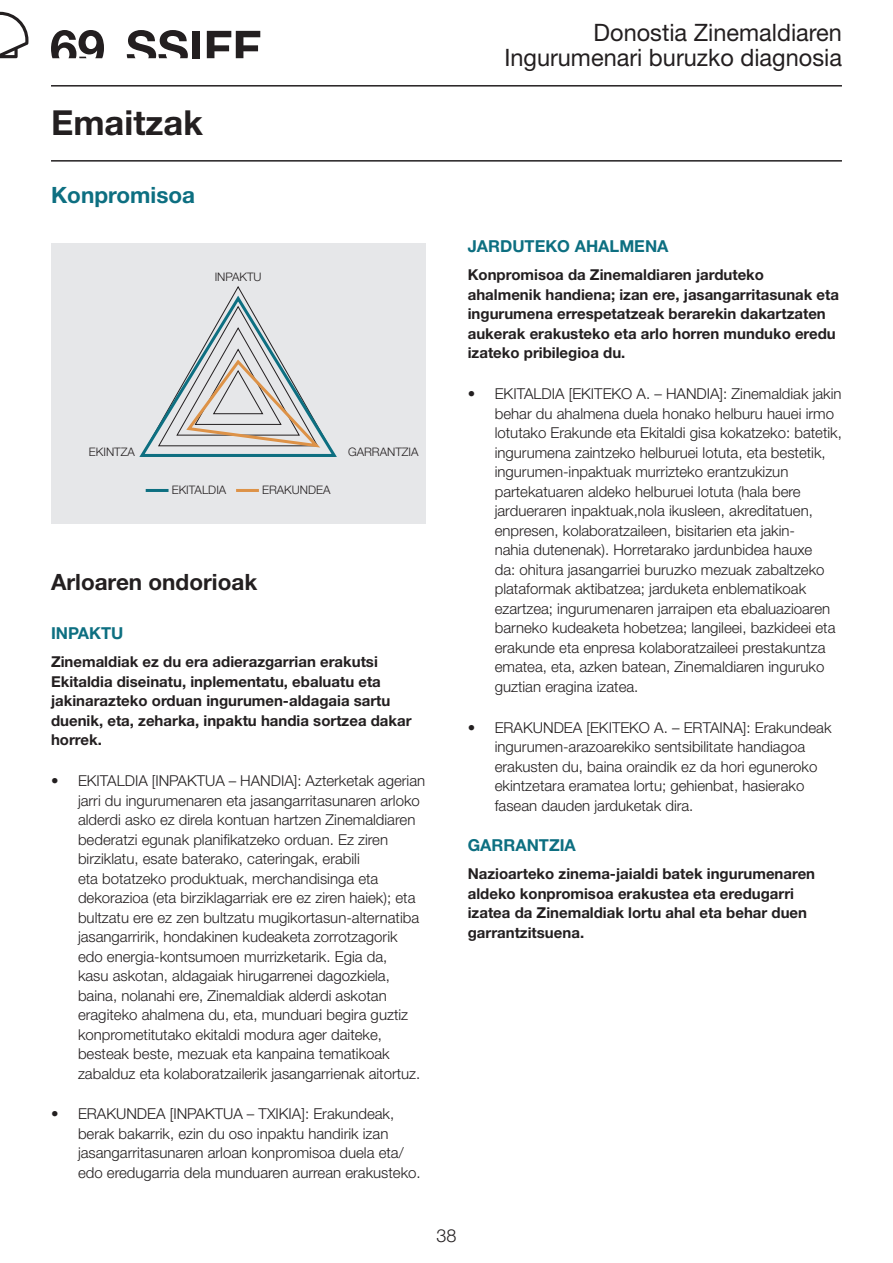
<style>
.page{position:relative;width:893px;height:1263px;background:#fff}
.page>*{position:absolute;margin:0;border:0;box-sizing:border-box;transform-origin:0 0}
.TÍTULO_TEXTO{font:700 34.5px "Helvetica Neue LT Std";color:#231f20}
.t1{font:24px/25.5px "Helvetica Neue LT Std";color:#231f20;text-align:right}
.SUBTÍTULO_TEXTO{font:700 22.5px "Helvetica Neue LT Std";color:#231f20}
.ENTRADILLA{font:700 22.5px "Helvetica Neue LT Std";color:#0d6f81}
.t2{font:300 18px "Helvetica Neue LT Std";color:#231f20}
.SUBTÍTULO_02_TEXTO_S{font:700 16.5px "Helvetica Neue LT Std";color:#0d6f81}
.t3{font:300 15px/19.5px "Helvetica Neue LT Std";color:#231f20}
.TEXTO{font:700 15px/19.5px "Helvetica Neue LT Std";color:#231f20}
.PIE_DE_FOTO{font:300 11.7px "Helvetica Neue LT Std";color:#231f20}
</style>
<div class="page">
<svg style="left:0;top:12px;width:28px;height:46px"></svg>
<hr style="left:51px;top:85px;width:791px;height:2px;background:#231f20">
<svg style="left:127px;top:30px;width:61px;height:28px"></svg>
<svg style="left:207px;top:31px;width:53px;height:27px"></svg>
<div style="left:192px;top:31px;width:8px;height:27px;background:#231f20"></div>
<svg style="left:51px;top:30px;width:53px;height:28px"></svg>
<hr style="left:51px;top:160px;width:791px;height:2px;background:#231f20">
<div style="left:51px;top:243px;width:374px;height:281px;background:#e6e7e9"></div>
<hr style="left:146px;top:489px;width:23px;height:3px;background:#0d6f81">
<hr style="left:236px;top:489px;width:23px;height:3px;background:#dd9247">
<svg style="left:139px;top:286px;width:198px;height:171px"></svg>
<p class="TÍTULO_TEXTO" style="left:51px;top:102px;width:153px">Emaitzak</p>
<h2 class="t1" style="left:504px;top:19px;width:339px">Donostia Zinemaldiaren<br>Ingurumenari buruzko diagnosia</h2>
<p class="ENTRADILLA" style="left:51px;top:181px;width:146px">Konpromisoa</p>
<p class="PIE_DE_FOTO" style="left:215px;top:270px;width:48px">INPAKTU</p>
<p class="PIE_DE_FOTO" style="left:89px;top:445px;width:48px">EKINTZA</p>
<p class="PIE_DE_FOTO" style="left:348px;top:445px;width:72px">GARRANTZIA</p>
<p class="PIE_DE_FOTO" style="left:172px;top:483px;width:56px">EKITALDIA</p>
<p class="PIE_DE_FOTO" style="left:262px;top:483px;width:70px">ERAKUNDEA</p>
<p class="SUBTÍTULO_TEXTO" style="left:51px;top:568px;width:208px">Arloaren ondorioak</p>
<p class="SUBTÍTULO_02_TEXTO_S" style="left:51px;top:623px;width:74px">INPAKTU</p>
<p class="TEXTO" style="left:51px;top:652px;width:362px">Zinemaldiak ez du era adierazgarrian erakutsi Ekitaldia diseinatu, inplementatu, ebaluatu eta jakinarazteko orduan ingurumen-aldagaia sartu duenik, eta, zeharka, inpaktu handia sortzea dakar horrek.</p>
<p class="t3" style="left:78px;top:771px;width:349px;text-indent:-27px">• EKITALDIA [INPAKTUA – HANDIA]: Azterketak agerian jarri du ingurumenaren eta jasangarritasunaren arloko alderdi asko ez direla kontuan hartzen Zinemaldiaren bederatzi egunak planifikatzeko orduan. Ez ziren birziklatu, esate baterako, cateringak, erabili<br>eta botatzeko produktuak, merchandisinga eta dekorazioa (eta birziklagarriak ere ez ziren haiek); eta bultzatu ere ez zen bultzatu mugikortasun-alternatiba jasangarririk, hondakinen kudeaketa zorrotzagorik edo energia-kontsumoen murrizketarik. Egia da,<br>kasu askotan, aldagaiak hirugarrenei dagozkiela, baina, nolanahi ere, Zinemaldiak alderdi askotan eragiteko ahalmena du, eta, munduari begira guztiz konprometitutako ekitaldi modura ager daiteke, besteak beste, mezuak eta kanpaina tematikoak zabalduz eta kolaboratzailerik jasangarrienak aitortuz.</p>
<p class="t3" style="left:78px;top:1104px;width:344px;text-indent:-27px">• ERAKUNDEA [INPAKTUA – TXIKIA]: Erakundeak, berak bakarrik, ezin du oso inpaktu handirik izan jasangarritasunaren arloan konpromisoa duela eta/ edo eredugarria dela munduaren aurrean erakusteko.</p>
<p class="SUBTÍTULO_02_TEXTO_S" style="left:468px;top:236px;width:202px">JARDUTEKO AHALMENA</p>
<p class="TEXTO" style="left:468px;top:265px;width:373px">Konpromisoa da Zinemaldiaren jarduteko ahalmenik handiena; izan ere, jasangarritasunak eta ingurumena errespetatzeak berarekin dakartzaten aukerak erakusteko eta arlo horren munduko eredu izateko pribilegioa du.</p>
<p class="t3" style="left:495px;top:384px;width:349px;text-indent:-27px">• EKITALDIA [EKITEKO A. – HANDIA]: Zinemaldiak jakin behar du ahalmena duela honako helburu hauei irmo lotutako Erakunde eta Ekitaldi gisa kokatzeko: batetik, ingurumena zaintzeko helburuei lotuta, eta bestetik, ingurumen-inpaktuak murrizteko erantzukizun partekatuaren aldeko helburuei lotuta (hala bere jardueraren inpaktuak,nola ikusleen, akreditatuen, enpresen, kolaboratzaileen, bisitarien eta jakin-<br>nahia dutenenak). Horretarako jardunbidea hauxe<br>da: ohitura jasangarriei buruzko mezuak zabaltzeko plataformak aktibatzea; jarduketa enblematikoak ezartzea; ingurumenaren jarraipen eta ebaluazioaren barneko kudeaketa hobetzea; langileei, bazkideei eta erakunde eta enpresa kolaboratzaileei prestakuntza ematea, eta, azken batean, Zinemaldiaren inguruko guztian eragina izatea.</p>
<p class="t3" style="left:495px;top:717px;width:338px;text-indent:-27px">• ERAKUNDEA [EKITEKO A. – ERTAINA]: Erakundeak ingurumen-arazoarekiko sentsibilitate handiagoa erakusten du, baina oraindik ez da hori eguneroko ekintzetara eramatea lortu; gehienbat, hasierako fasean dauden jarduketak dira.</p>
<p class="SUBTÍTULO_02_TEXTO_S" style="left:468px;top:835px;width:110px">GARRANTZIA</p>
<p class="TEXTO" style="left:468px;top:864px;width:349px">Nazioarteko zinema-jaialdi batek ingurumenaren aldeko konpromisoa erakustea eta eredugarri izatea da Zinemaldiak lortu ahal eta behar duen garrantzitsuena.</p>
<p class="t2" style="left:436px;top:1224px;width:22px">38</p>
</div>
